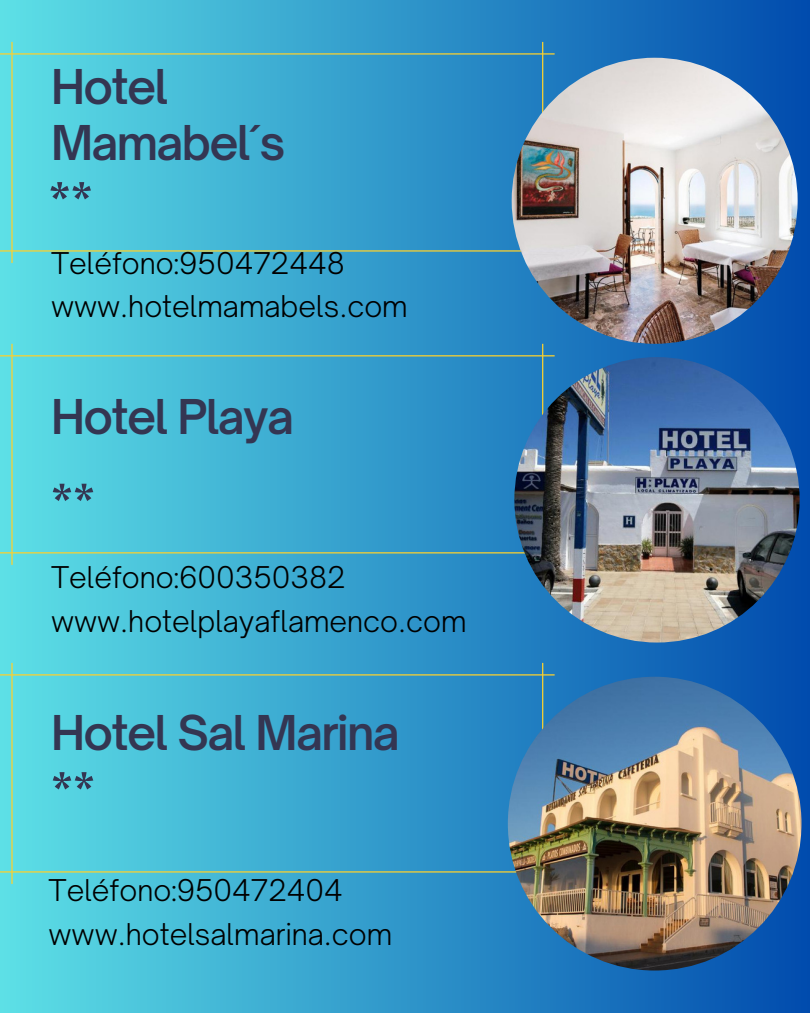
<style>
.page{position:relative;width:810px;height:1013px;background:#fff}
.page>*{position:absolute;margin:0;border:0;box-sizing:border-box;transform-origin:0 0}
.t1{font:600 52.2px "Open Sauce One";color:#343652}
.t2{font:600 45.9px "Open Sauce One";letter-spacing:-.035em;color:#343652}
.t3{font:300 28.7px "Open Sauce One";color:#000}
</style>
<div class="page">
<div style="left:0;top:0;width:810px;height:1012px;background:linear-gradient(to right,#5de0e6,#014bad)"></div>
<svg style="left:0;top:42px;width:555px;height:221px;background:#41afd1"></svg>
<svg style="left:0;top:344px;width:555px;height:221px;background:#41afd1"></svg>
<svg style="left:0;top:663px;width:555px;height:221px;background:#41b0d1"></svg>
<img style="left:512px;top:58px;width:286px;height:286px;border-radius:50%">
<img style="left:514px;top:357px;width:286px;height:285px;border-radius:50%">
<img style="left:508px;top:676px;width:294px;height:294px;border-radius:50%">
<p class="t2" style="left:51px;top:58px;width:119px">Hotel</p>
<p class="t2" style="left:51px;top:114px;width:236px">Mamabel´s</p>
<p class="t1" style="left:49px;top:170px;width:46px">**</p>
<p class="t3" style="left:51px;top:245px;width:295px">Teléfono:950472448</p>
<p class="t3" style="left:51px;top:289px;width:358px">www.hotelmamabels.com</p>
<p class="t2" style="left:51px;top:387px;width:245px">Hotel Playa</p>
<p class="t1" style="left:51px;top:471px;width:46px">**</p>
<p class="t3" style="left:51px;top:559px;width:296px">Teléfono:600350382</p>
<p class="t3" style="left:51px;top:603px;width:417px">www.hotelplayaflamenco.com</p>
<p class="t2" style="left:51px;top:704px;width:350px">Hotel Sal Marina</p>
<p class="t1" style="left:51px;top:759px;width:46px">**</p>
<p class="t3" style="left:49px;top:872px;width:296px">Teléfono:950472404</p>
<p class="t3" style="left:49px;top:916px;width:345px">www.hotelsalmarina.com</p>
</div>
